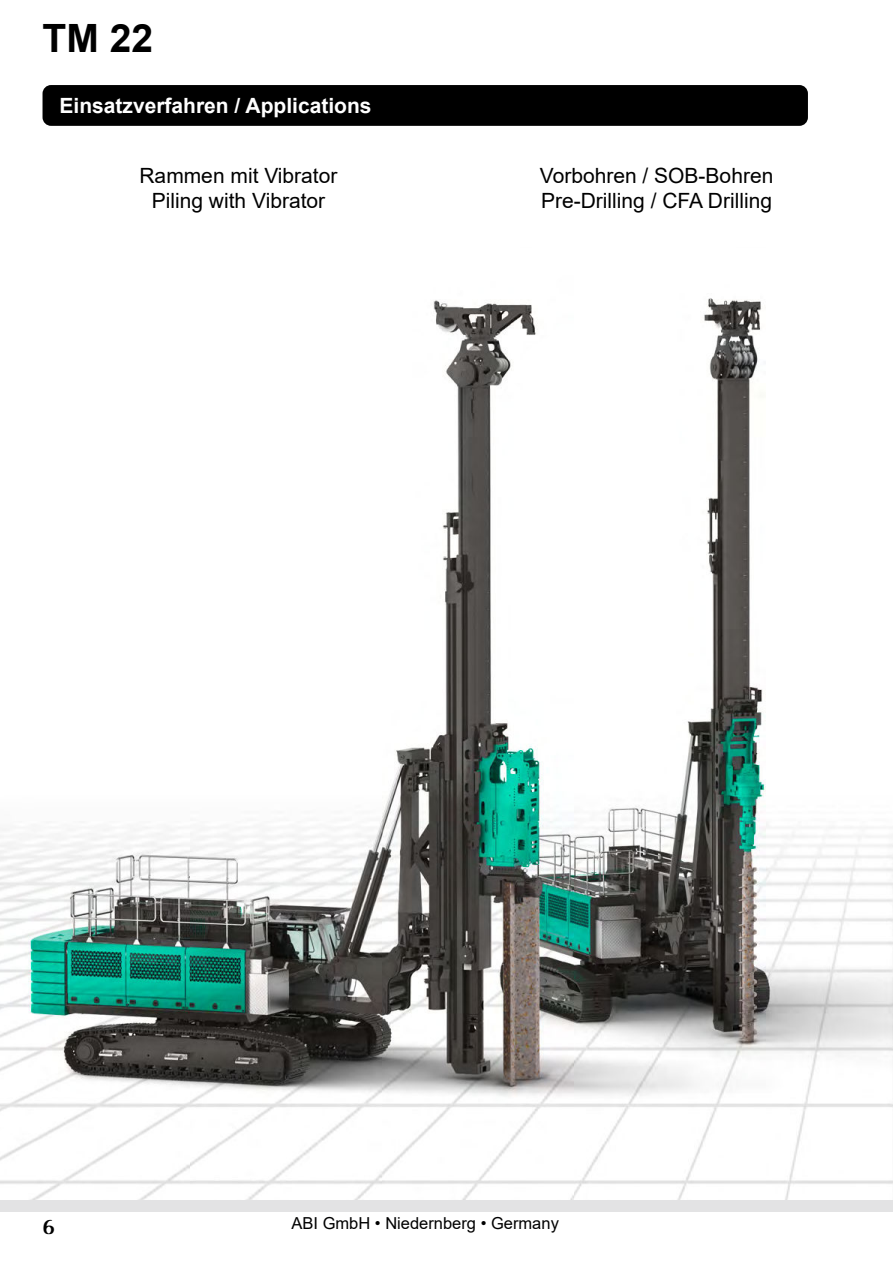
<style>
.page{position:relative;width:893px;height:1263px;background:#fff}
.page>*{position:absolute;margin:0;border:0;box-sizing:border-box;transform-origin:0 0}
.t1{font:700 39px "Arial";color:#000}
.t2{font:21px/25.2px "Arial";color:#000;text-align:center}
.t3{font:700 21px "Arial";color:#fff}
.t4{font:700 21px "Optima";color:#000}
.t5{font:16.5px "Arial";color:#000}
</style>
<div class="page">
<div style="left:0;top:1199px;width:893px;height:13px;background:#e3e3e4"></div>
<div style="left:43px;top:85px;width:765px;height:41px;background:#000;border-radius:9px"></div>
<img style="left:0;top:298px;width:893px;height:901px">
<h1 class="t1" style="left:43px;top:16px;width:112px">TM 22</h1>
<p class="t3" style="left:60px;top:98px;width:313px">Einsatzverfahren / Applications</p>
<p class="t2" style="left:139px;top:165px;width:199px">Rammen mit Vibrator<br>Piling with Vibrator</p>
<p class="t2" style="left:540px;top:165px;width:235px;text-align:left">Vorbohren / SOB-Bohren<br>Pre-Drilling / CFA Drilling</p>
<p class="t4" style="left:43px;top:1214px;width:14px">6</p>
<p class="t5" style="left:291px;top:1217px;width:269px">ABI GmbH • Niedernberg • Germany</p>
</div>
